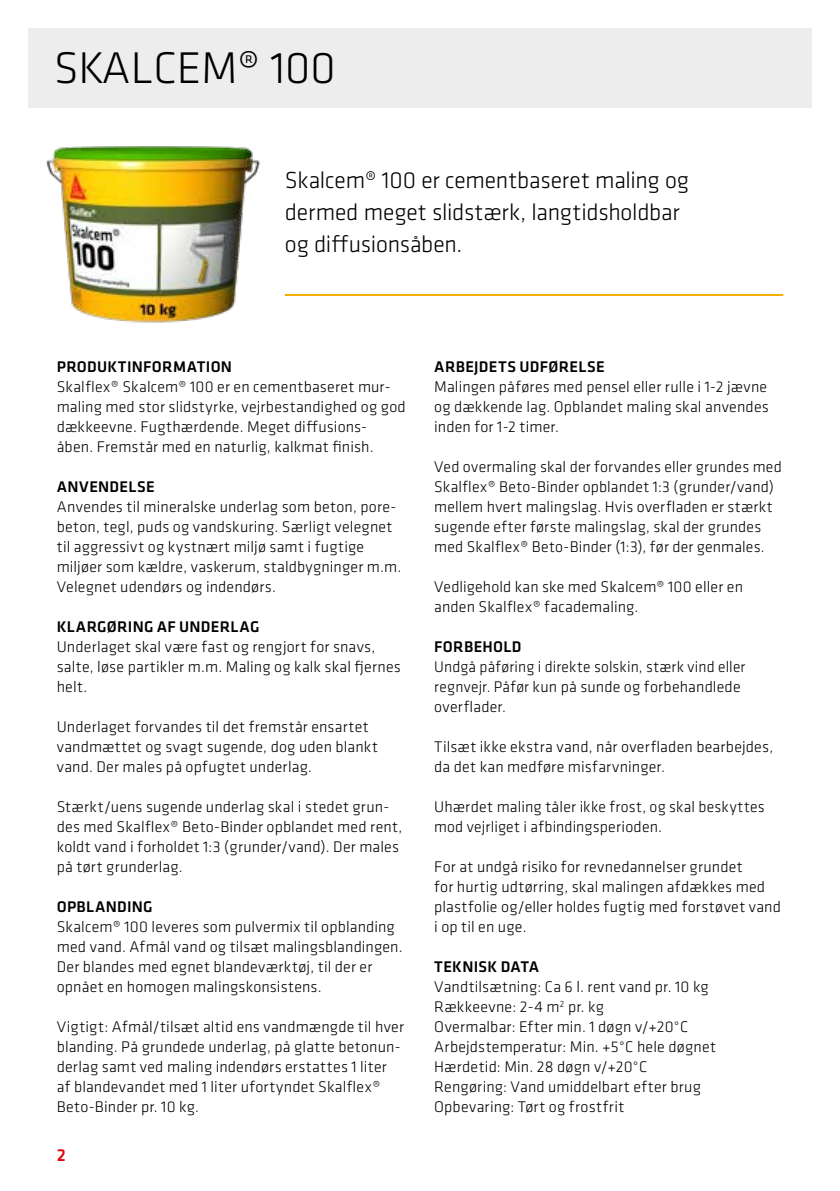
<style>
.page{position:relative;width:840px;height:1191px;background:#fff}
.page>*{position:absolute;margin:0;border:0;box-sizing:border-box;transform-origin:0 0}
.t1{font:300 46px "Klavika";letter-spacing:-.005em;color:#000}
.t2{font:300 24px/32px "Klavika";letter-spacing:-.01em;color:#000}
.t3{font:500 18px "Klavika";color:#e30613}
.t4{font:300 16px/20px "Klavika";letter-spacing:.01em;color:#000}
.t5{font:500 16px "Klavika";letter-spacing:.015em;color:#000}
</style>
<div class="page">
<div style="left:28px;top:28px;width:783px;height:80px;background:#ededed"></div>
<img style="left:46px;top:146px;width:214px;height:177px">
<hr style="left:285px;top:294px;width:497px;height:2px;background:#f8ad00">
<h1 class="t1" style="left:54px;top:40px;width:283px">SKALCEM® 100</h1>
<h2 class="t2" style="left:285px;top:163px;width:405px">Skalcem® 100 er cementbaseret maling og dermed meget slidstærk, langtidsholdbar og diffusionsåben.</h2>
<p class="t5" style="left:57px;top:356px;width:177px">PRODUKTINFORMATION</p>
<p class="t4" style="left:57px;top:377px;width:350px">Skalflex® Skalcem® 100 er en cementbaseret mur&shy;maling med stor slidstyrke, vejrbestandighed og god dækkeevne. Fugthærdende. Meget diffusions&shy;åben. Fremstår med en naturlig, kalkmat finish.</p>
<p class="t5" style="left:57px;top:476px;width:99px">ANVENDELSE</p>
<p class="t4" style="left:57px;top:497px;width:346px">Anvendes til mineralske underlag som beton, pore&shy;beton, tegl, puds og vandskuring. Særligt velegnet til aggressivt og kystnært miljø samt i fugtige miljøer som kældre, vaskerum, staldbygninger m.m.<br>Velegnet udendørs og indendørs.</p>
<p class="t5" style="left:57px;top:616px;width:204px">KLARGØRING AF UNDERLAG</p>
<p class="t4" style="left:57px;top:637px;width:345px">Underlaget skal være fast og rengjort for snavs, salte, løse partikler m.m. Maling og kalk skal fjernes helt.</p>
<p class="t4" style="left:57px;top:717px;width:322px">Underlaget forvandes til det fremstår ensartet vandmættet og svagt sugende, dog uden blankt vand. Der males på opfugtet underlag.</p>
<p class="t4" style="left:57px;top:797px;width:347px">Stærkt/uens sugende underlag skal i stedet grun&shy;des med Skalflex® Beto-Binder opblandet med rent, koldt vand i forholdet 1:3 (grunder/vand). Der males på tørt grunderlag.</p>
<p class="t5" style="left:57px;top:896px;width:97px">OPBLANDING</p>
<p class="t4" style="left:57px;top:917px;width:347px">Skalcem® 100 leveres som pulvermix til opblanding med vand. Afmål vand og tilsæt malingsblandingen.<br>Der blandes med egnet blandeværktøj, til der er opnået en homogen malingskonsistens.</p>
<p class="t4" style="left:57px;top:1017px;width:348px">Vigtigt: Afmål/tilsæt altid ens vandmængde til hver blanding. På grundede underlag, på glatte betonun&shy;derlag samt ved maling indendørs erstattes 1 liter af blandevandet med 1 liter ufortyndet Skalflex® Beto-Binder pr. 10 kg.</p>
<p class="t3" style="left:57px;top:1143px;width:11px">2</p>
<p class="t5" style="left:434px;top:356px;width:172px">ARBEJDETS UDFØRELSE</p>
<p class="t4" style="left:434px;top:377px;width:336px;text-align:justify">Malingen påføres med pensel eller rulle i 1-2 jævne og dækkende lag. Opblandet maling skal anvendes inden for 1-2 timer.</p>
<p class="t4" style="left:434px;top:457px;width:349px">Ved overmaling skal der forvandes eller grundes med Skalflex® Beto-Binder opblandet 1:3 (grunder/vand) mellem hvert malingslag. Hvis overfladen er stærkt sugende efter første malingslag, skal der grundes med Skalflex® Beto-Binder (1:3), før der genmales.</p>
<p class="t4" style="left:434px;top:577px;width:310px">Vedligehold kan ske med Skalcem® 100 eller en anden Skalflex® facademaling.</p>
<p class="t5" style="left:434px;top:636px;width:89px">FORBEHOLD</p>
<p class="t4" style="left:434px;top:657px;width:312px">Undgå påføring i direkte solskin, stærk vind eller regnvejr. Påfør kun på sunde og forbehandlede overflader.</p>
<p class="t4" style="left:434px;top:737px;width:340px">Tilsæt ikke ekstra vand, når overfladen bearbejdes, da det kan medføre misfarvninger.</p>
<p class="t4" style="left:434px;top:797px;width:332px">Uhærdet maling tåler ikke frost, og skal beskyttes mod vejrliget i afbindingsperioden.</p>
<p class="t4" style="left:434px;top:857px;width:348px">For at undgå risiko for revnedannelser grundet<br>for hurtig udtørring, skal malingen afdækkes med plastfolie og/eller holdes fugtig med forstøvet vand i op til en uge.</p>
<p class="t5" style="left:434px;top:956px;width:106px">TEKNISK DATA</p>
<p class="t4" style="left:434px;top:977px;width:283px">Vandtilsætning: Ca 6 l. rent vand pr. 10 kg Rækkeevne: 2-4 m<sup>2</sup> pr. kg<br>Overmalbar: Efter min. 1 døgn v/+20°C Arbejdstemperatur: Min. +5°C hele døgnet Hærdetid: Min. 28 døgn v/+20°C Rengøring: Vand umiddelbart efter brug Opbevaring: Tørt og frostfrit</p>
</div>
